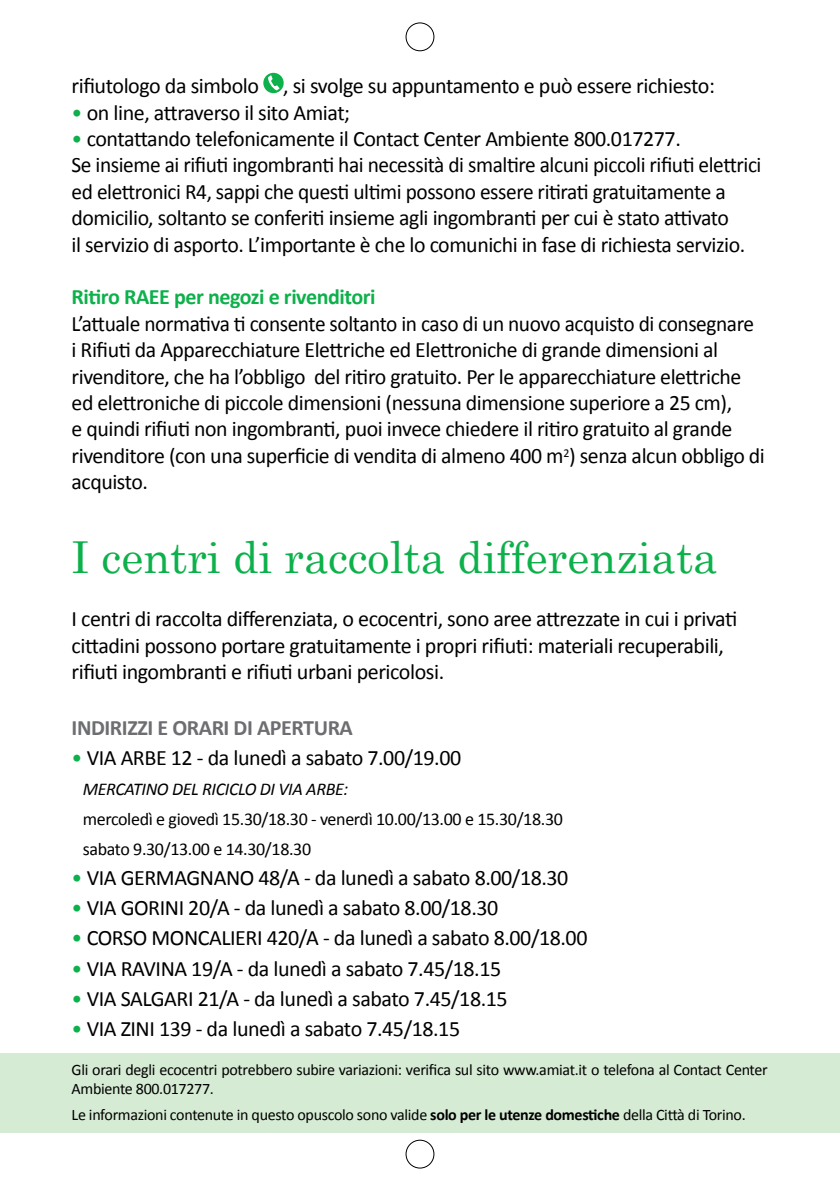
<style>
.page{position:relative;width:840px;height:1191px;background:#fff}
.page>*{position:absolute;margin:0;border:0;box-sizing:border-box;transform-origin:0 0}
.t1{font:44px "Century Schoolbook";color:#0db14b}
.t2{font:22px/26.4px "Calibri";letter-spacing:-.02em;color:#000}
.t3{font:700 22px "Calibri";letter-spacing:-.02em;color:#0db14b}
.t4{font:700 22px "Calibri";letter-spacing:-.02em;color:#6d6e71}
.t5{font:18px/30px "Calibri";letter-spacing:-.02em;color:#000}
.t6{font:italic 18px "Calibri";letter-spacing:-.02em;color:#000}
.t7{font:16px/19.2px "Calibri";letter-spacing:-.02em;color:#000}
.s1{color:#0db14b}
.s2{font-weight:700}
</style>
<div class="page">
<div style="left:405px;top:23px;width:29px;height:28px;border:1px solid #000;border-radius:50%"></div>
<div style="left:405px;top:1140px;width:29px;height:28px;border:1px solid #000;border-radius:50%"></div>
<div style="left:0;top:1053px;width:839px;height:79px;background:#d6ebd4"></div>
<div style="left:263px;top:73px;width:20px;height:20px;background:#0db14b;border-radius:50%"></div>
<svg style="left:268px;top:75px;width:11px;height:15px"></svg>
<p class="t2" style="left:72px;top:73px;width:644px">rifiutologo da simbolo , si svolge su appuntamento e può essere richiesto:</p>
<p class="t2" style="left:72px;top:99px;width:280px"><span class="s1">•</span> on line, attraverso il sito Amiat;</p>
<p class="t2" style="left:72px;top:125px;width:691px"><span class="s1">•</span> contattando telefonicamente il Contact Center Ambiente 800.017277.<br>Se insieme ai rifiuti ingombranti hai necessità di smaltire alcuni piccoli rifiuti elettrici ed elettronici R4, sappi che questi ultimi possono essere ritirati gratuitamente a domicilio, soltanto se conferiti insieme agli ingombranti per cui è stato attivato<br>il servizio di asporto. L’importante è che lo comunichi in fase di richiesta servizio.</p>
<p class="t3" style="left:72px;top:283px;width:305px">Ritiro RAEE per negozi e rivenditori</p>
<p class="t2" style="left:72px;top:310px;width:694px">L’attuale normativa ti consente soltanto in caso di un nuovo acquisto di consegnare<br>i Rifiuti da Apparecchiature Elettriche ed Elettroniche di grande dimensioni al rivenditore, che ha l’obbligo del ritiro gratuito. Per le apparecchiature elettriche ed elettroniche di piccole dimensioni (nessuna dimensione superiore a 25 cm),<br>e quindi rifiuti non ingombranti, puoi invece chiedere il ritiro gratuito al grande rivenditore (con una superficie di vendita di almeno 400 m<sup>2</sup>) senza alcun obbligo di acquisto.</p>
<h1 class="t1" style="left:72px;top:530px;width:647px">I centri di raccolta differenziata</h1>
<p class="t2" style="left:72px;top:605px;width:667px">I centri di raccolta differenziata, o ecocentri, sono aree attrezzate in cui i privati cittadini possono portare gratuitamente i propri rifiuti: materiali recuperabili, rifiuti ingombranti e rifiuti urbani pericolosi.</p>
<p class="t4" style="left:72px;top:714px;width:283px">INDIRIZZI E ORARI DI APERTURA</p>
<p class="t2" style="left:72px;top:745px;width:391px"><span class="s1">•</span> VIA ARBE 12 - da lunedì a sabato 7.00/19.00</p>
<p class="t6" style="left:83px;top:777px;width:267px">MERCATINO DEL RICICLO DI VIA ARBE:</p>
<p class="t5" style="left:83px;top:804px;width:481px">mercoledì e giovedì 15.30/18.30 - venerdì 10.00/13.00 e 15.30/18.30 sabato 9.30/13.00 e 14.30/18.30</p>
<p class="t2" style="left:72px;top:865px;width:498px"><span class="s1">•</span> VIA GERMAGNANO 48/A - da lunedì a sabato 8.00/18.30</p>
<p class="t2" style="left:72px;top:895px;width:428px"><span class="s1">•</span> VIA GORINI 20/A - da lunedì a sabato 8.00/18.30</p>
<p class="t2" style="left:72px;top:925px;width:517px"><span class="s1">•</span> CORSO MONCALIERI 420/A - da lunedì a sabato 8.00/18.00</p>
<p class="t2" style="left:72px;top:955px;width:431px"><span class="s1">•</span> VIA RAVINA 19/A - da lunedì a sabato 7.45/18.15</p>
<p class="t2" style="left:72px;top:985px;width:437px"><span class="s1">•</span> VIA SALGARI 21/A - da lunedì a sabato 7.45/18.15</p>
<p class="t2" style="left:72px;top:1015px;width:390px"><span class="s1">•</span> VIA ZINI 139 - da lunedì a sabato 7.45/18.15</p>
<p class="t7" style="left:72px;top:1059px;width:697px">Gli orari degli ecocentri potrebbero subire variazioni: verifica sul sito www.amiat.it o telefona al Contact Center<br>Ambiente 800.017277.</p>
<p class="t7" style="left:72px;top:1105px;width:675px">Le informazioni contenute in questo opuscolo sono valide <span class="s2">solo per le utenze domestiche</span> della Città di Torino.</p>
</div>
